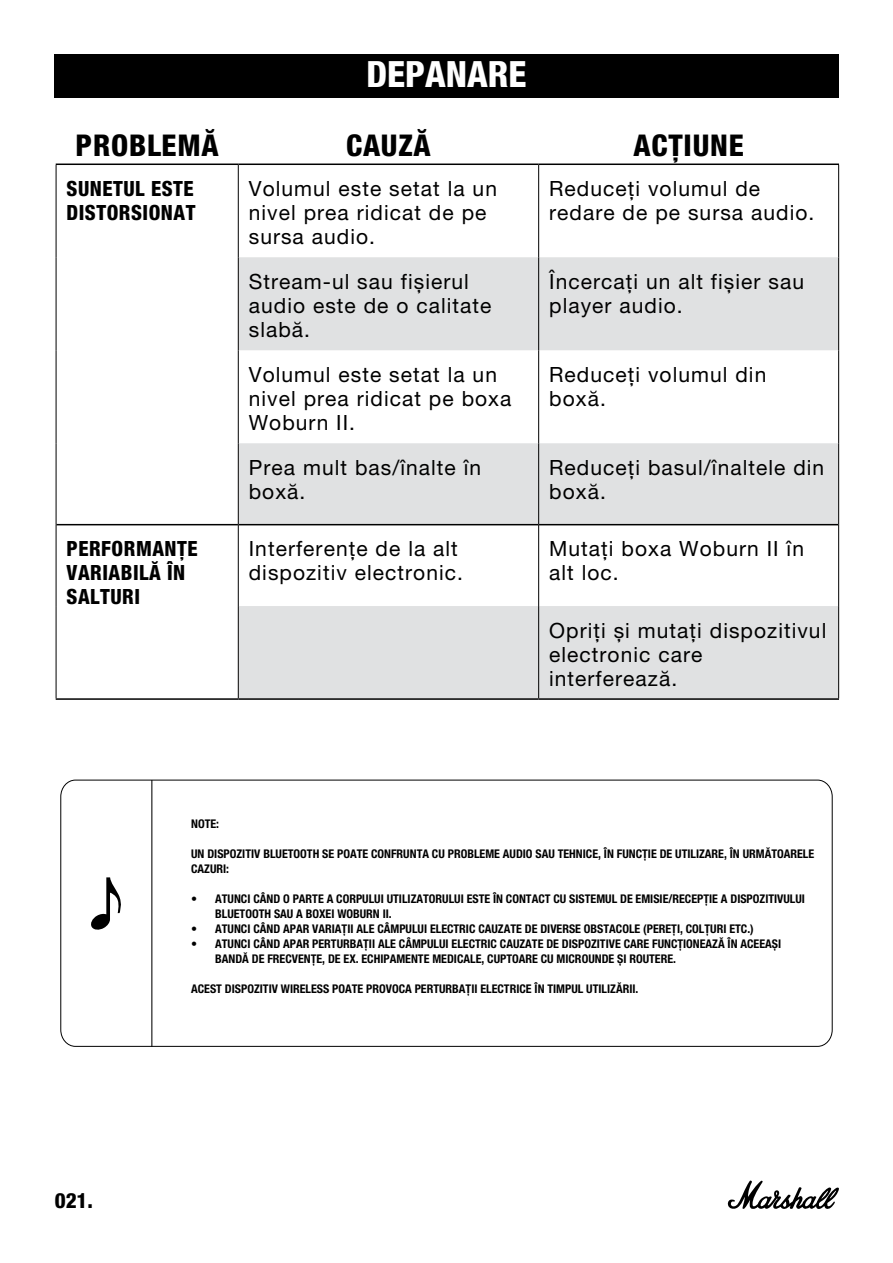
<style>
.page{position:relative;width:893px;height:1263px;background:#fff}
.page>*{position:absolute;margin:0;border:0;box-sizing:border-box;transform-origin:0 0}
.t1{font:800 condensed 36px "Helvetica Neue LT Com";color:#fff}
.t2{font:800 condensed 30px "Helvetica Neue LT Pro";letter-spacing:.025em;color:#000}
.t3{font:21px/24px "Helvetica Neue LT Pro";letter-spacing:.05em;color:#000}
.t4{font:800 condensed 21px/24px "Helvetica Neue LT Pro";letter-spacing:.025em;color:#000}
.t5{font:800 condensed 21px "Helvetica Neue LT Std";color:#000}
.t6{font:700 condensed 12px/15px "Helvetica Neue LT Pro";color:#000}
</style>
<div class="page">
<svg style="left:727px;top:1180px;width:112px;height:29px"></svg>
<div style="left:54px;top:54px;width:785px;height:44px;background:#000"></div>
<svg style="left:239px;top:257px;width:599px;height:441px;fill:#e0e1e2"></svg>
<hr style="left:56px;top:524px;width:182px;height:1px;background:#000">
<hr style="left:56px;top:698px;width:182px;height:2px;background:#000">
<hr style="left:56px;top:164px;width:182px;height:1px;background:#000">
<hr style="left:238px;top:164px;width:301px;height:1px;background:#000">
<hr style="left:539px;top:164px;width:300px;height:1px;background:#000">
<hr style="left:239px;top:524px;width:299px;height:1px;background:#000">
<hr style="left:539px;top:524px;width:299px;height:1px;background:#000">
<hr style="left:238px;top:698px;width:301px;height:2px;background:#000">
<hr style="left:539px;top:698px;width:300px;height:2px;background:#000">
<hr style="left:56px;top:165px;width:1px;height:92px;background:#000">
<hr style="left:56px;top:257px;width:1px;height:93px;background:#000">
<hr style="left:56px;top:350px;width:1px;height:93px;background:#000">
<hr style="left:56px;top:443px;width:1px;height:82px;background:#000">
<hr style="left:56px;top:525px;width:1px;height:81px;background:#000">
<hr style="left:56px;top:606px;width:1px;height:92px;background:#000">
<hr style="left:238px;top:165px;width:1px;height:92px;background:#000">
<hr style="left:538px;top:165px;width:1px;height:92px;background:#000">
<hr style="left:838px;top:165px;width:1px;height:92px;background:#000">
<hr style="left:238px;top:257px;width:1px;height:93px;background:#000">
<hr style="left:538px;top:257px;width:1px;height:93px;background:#000">
<hr style="left:838px;top:257px;width:1px;height:93px;background:#000">
<hr style="left:238px;top:350px;width:1px;height:93px;background:#000">
<hr style="left:538px;top:350px;width:1px;height:93px;background:#000">
<hr style="left:838px;top:350px;width:1px;height:93px;background:#000">
<hr style="left:238px;top:443px;width:1px;height:82px;background:#000">
<hr style="left:538px;top:443px;width:1px;height:82px;background:#000">
<hr style="left:838px;top:443px;width:1px;height:82px;background:#000">
<hr style="left:238px;top:525px;width:1px;height:81px;background:#000">
<hr style="left:538px;top:525px;width:1px;height:81px;background:#000">
<hr style="left:838px;top:525px;width:1px;height:81px;background:#000">
<hr style="left:238px;top:606px;width:1px;height:92px;background:#000">
<hr style="left:538px;top:606px;width:1px;height:92px;background:#000">
<hr style="left:838px;top:606px;width:1px;height:92px;background:#000">
<svg style="left:60px;top:779px;width:773px;height:268px"></svg>
<svg style="left:90px;top:877px;width:33px;height:54px"></svg>
<hr style="left:151px;top:780px;width:1px;height:267px;background:#000">
<h1 class="t1" style="left:366px;top:52px;width:162px">DEPANARE</h1>
<h2 class="t2" style="left:76px;top:127px;width:145px">PROBLEMĂ</h2>
<h2 class="t2" style="left:346px;top:127px;width:86px">CAUZĂ</h2>
<h2 class="t2" style="left:634px;top:127px;width:112px">ACȚIUNE</h2>
<h3 class="t4" style="left:67px;top:176px;width:130px">SUNETUL ESTE<br>DISTORSIONAT</h3>
<h3 class="t3" style="left:249px;top:176px;width:250px">Volumul este setat la un nivel prea ridicat de pe sursa audio.</h3>
<h3 class="t3" style="left:549px;top:176px;width:267px">Reduceți volumul de redare de pe sursa audio.</h3>
<h3 class="t3" style="left:249px;top:269px;width:244px">Stream-ul sau fișierul audio este de o calitate slabă.</h3>
<h3 class="t3" style="left:549px;top:269px;width:256px">Încercați un alt fișier sau player audio.</h3>
<h3 class="t3" style="left:249px;top:362px;width:264px">Volumul este setat la un nivel prea ridicat pe boxa<br>Woburn II.</h3>
<h3 class="t3" style="left:549px;top:362px;width:219px">Reduceți volumul din boxă.</h3>
<h3 class="t3" style="left:249px;top:455px;width:234px">Prea mult bas/înalte în boxă.</h3>
<h3 class="t3" style="left:549px;top:455px;width:277px">Reduceți basul/înaltele din boxă.</h3>
<h3 class="t4" style="left:67px;top:536px;width:133px">PERFORMANȚE<br>VARIABILĂ ÎN<br>SALTURI</h3>
<h3 class="t3" style="left:249px;top:536px;width:216px">Interferențe de la alt dispozitiv electronic.</h3>
<h3 class="t3" style="left:549px;top:536px;width:256px">Mutați boxa Woburn II în alt loc.</h3>
<h3 class="t3" style="left:549px;top:618px;width:279px">Opriți și mutați dispozitivul electronic care interferează.</h3>
<h3 class="t5" style="left:55px;top:1187px;width:40px">021.</h3>
<p class="t6" style="left:191px;top:816px;width:29px">NOTE:</p>
<p class="t6" style="left:191px;top:846px;width:625px">UN DISPOZITIV BLUETOOTH SE POATE CONFRUNTA CU PROBLEME AUDIO SAU TEHNICE, ÎN FUNCȚIE DE UTILIZARE, ÎN URMĂTOARELE<br>CAZURI:</p>
<p class="t6" style="left:215px;top:891px;width:591px;text-indent:-24px">• ATUNCI CÂND O PARTE A CORPULUI UTILIZATORULUI ESTE ÎN CONTACT CU SISTEMUL DE EMISIE/RECEPȚIE A DISPOZITIVULUI<br>BLUETOOTH SAU A BOXEI WOBURN II.</p>
<p class="t6" style="left:191px;top:921px;width:564px">• ATUNCI CÂND APAR VARIAȚII ALE CÂMPULUI ELECTRIC CAUZATE DE DIVERSE OBSTACOLE (PEREȚI, COLȚURI ETC.)</p>
<p class="t6" style="left:215px;top:936px;width:567px;text-indent:-24px">• ATUNCI CÂND APAR PERTURBAȚII ALE CÂMPULUI ELECTRIC CAUZATE DE DISPOZITIVE CARE FUNCȚIONEAZĂ ÎN ACEEAȘI<br>BANDĂ DE FRECVENȚE, DE EX. ECHIPAMENTE MEDICALE, CUPTOARE CU MICROUNDE ȘI ROUTERE.</p>
<p class="t6" style="left:191px;top:981px;width:449px">ACEST DISPOZITIV WIRELESS POATE PROVOCA PERTURBAȚII ELECTRICE ÎN TIMPUL UTILIZĂRII.</p>
</div>
